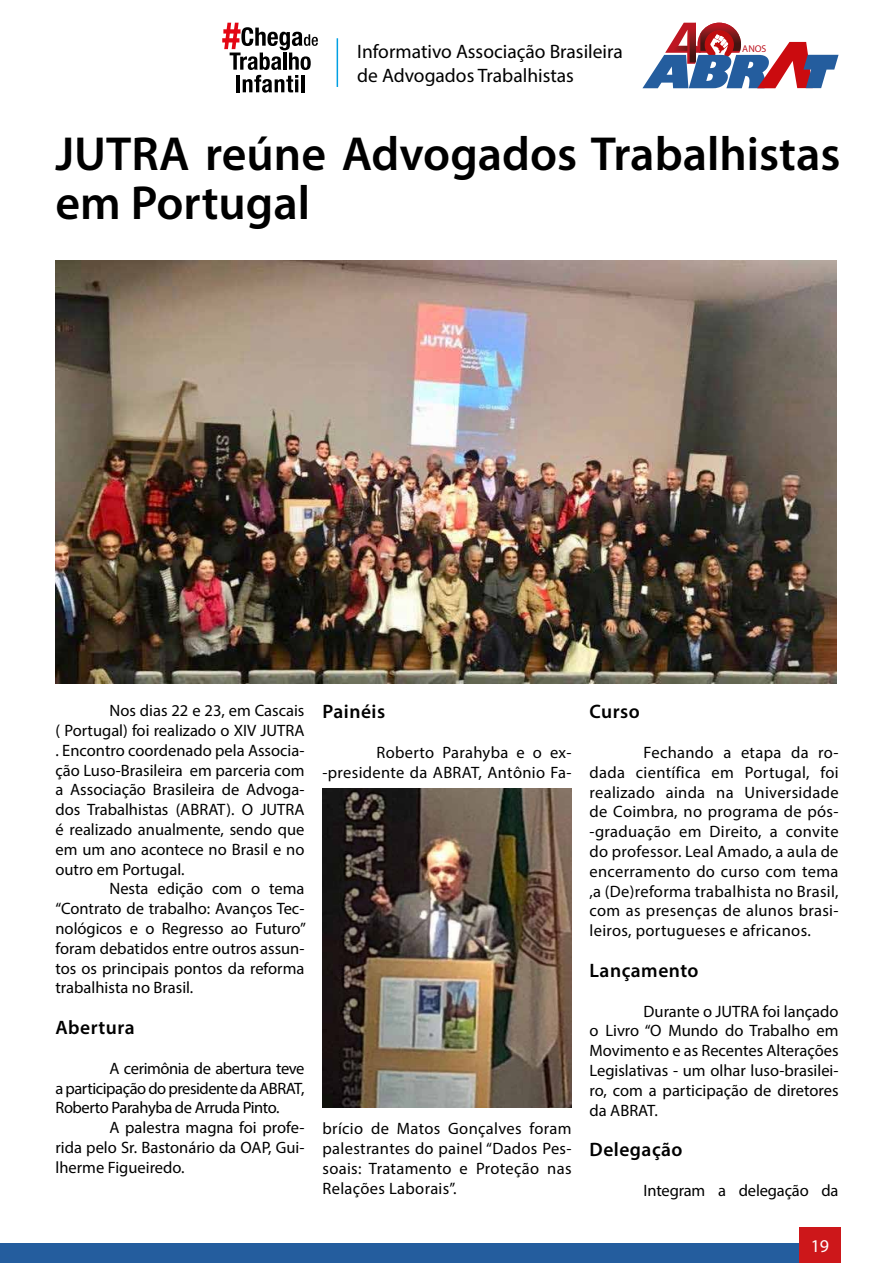
<style>
.page{position:relative;width:893px;height:1263px;background:#fff}
.page>*{position:absolute;margin:0;border:0;box-sizing:border-box;transform-origin:0 0}
.t1{font:600 48px/49.5px "Myriad Pro";color:#000}
.t2{font:19.5px/23.4px "Myriad Pro";color:#000}
.t3{font:600 19.5px "Myriad Pro";letter-spacing:.025em;color:#000}
.t4{font:18px "Myriad Pro";color:#fff}
.t5{font:16.5px/19.8px "Myriad Pro";color:#000;text-align:justify}
.t6{font:16.5px/19.8px "Myriad Pro";letter-spacing:.02em;color:#000;text-align:right}
.t7{font:9.9px "Myriad Pro";color:#be1622}
</style>
<div class="page">
<div style="left:0;top:1243px;width:799px;height:20px;background:#245d9e"></div>
<div style="left:799px;top:1227px;width:41px;height:36px;background:#cd171a"></div>
<svg style="left:642px;top:23px;width:196px;height:65px"></svg>
<hr style="left:337px;top:38px;width:1px;height:49px;background:#009fe3">
<svg style="left:222px;top:23px;width:96px;height:70px"></svg>
<hr style="left:301px;top:75px;width:4px;height:17px;background:#000">
<img style="left:55px;top:260px;width:781px;height:423px">
<img style="left:322px;top:789px;width:249px;height:319px">
<p class="t2" style="left:357px;top:40px;width:267px">Informativo Associação Brasileira de Advogados Trabalhistas</p>
<p class="t7" style="left:742px;top:43px;width:26px">ANOS</p>
<h1 class="t1" style="left:55px;top:128px;width:786px">JUTRA reúne Advogados Trabalhistas em Portugal</h1>
<p class="t5" style="left:55px;top:700px;width:251px;text-indent:54px">Nos dias 22 e 23, em Cascais ( Portugal) foi realizado o XIV JUTRA . Encontro coordenado pela Associa&shy;ção Luso-Brasileira em parceria com a Associação Brasileira de Advoga&shy;dos Trabalhistas (ABRAT). O JUTRA é realizado anualmente, sendo que em um ano acontece no Brasil e no outro em Portugal.</p>
<p class="t5" style="left:55px;top:879px;width:252px;text-indent:54px">Nesta edição com o tema “Contrato de trabalho: Avanços Tec&shy;nológicos e o Regresso ao Futuro” foram debatidos entre outros assun&shy;tos os principais pontos da reforma trabalhista no Brasil.</p>
<p class="t3" style="left:55px;top:1015px;width:81px">Abertura</p>
<p class="t5" style="left:55px;top:1058px;width:251px;text-indent:54px">A cerimônia de abertura teve a participação do presidente da ABRAT, Roberto Parahyba de Arruda Pinto.</p>
<p class="t5" style="left:55px;top:1117px;width:251px;text-indent:54px">A palestra magna foi profe&shy;rida pelo Sr. Bastonário da OAP, Gui&shy;lherme Figueiredo.</p>
<p class="t3" style="left:322px;top:699px;width:64px">Painéis</p>
<p class="t6" style="left:322px;top:742px;width:251px">Roberto Parahyba e o ex--presidente da ABRAT, Antônio Fa-</p>
<p class="t5" style="left:322px;top:1118px;width:251px">brício de Matos Gonçalves foram palestrantes do painel “Dados Pes&shy;soais: Tratamento e Proteção nas Relações Laborais”.</p>
<p class="t3" style="left:589px;top:699px;width:52px">Curso</p>
<p class="t5" style="left:590px;top:742px;width:251px;text-indent:54px">Fechando a etapa da ro&shy;dada científica em Portugal, foi realizado ainda na Universidade de Coimbra, no programa de pós--graduação em Direito, a convite do professor. Leal Amado, a aula de encerramento do curso com tema ,a (De)reforma trabalhista no Brasil, com as presenças de alunos brasi&shy;leiros, portugueses e africanos.</p>
<p class="t3" style="left:589px;top:958px;width:111px">Lançamento</p>
<p class="t5" style="left:589px;top:1001px;width:251px;text-indent:54px">Durante o JUTRA foi lançado o Livro “O Mundo do Trabalho em Movimento e as Recentes Alterações Legislativas - um olhar luso-brasilei&shy;ro, com a participação de diretores da ABRAT.</p>
<p class="t3" style="left:589px;top:1137px;width:95px">Delegação</p>
<p class="t5" style="left:643px;top:1180px;width:197px">Integram a delegação da</p>
<p class="t4" style="left:811px;top:1235px;width:20px">19</p>
</div>
